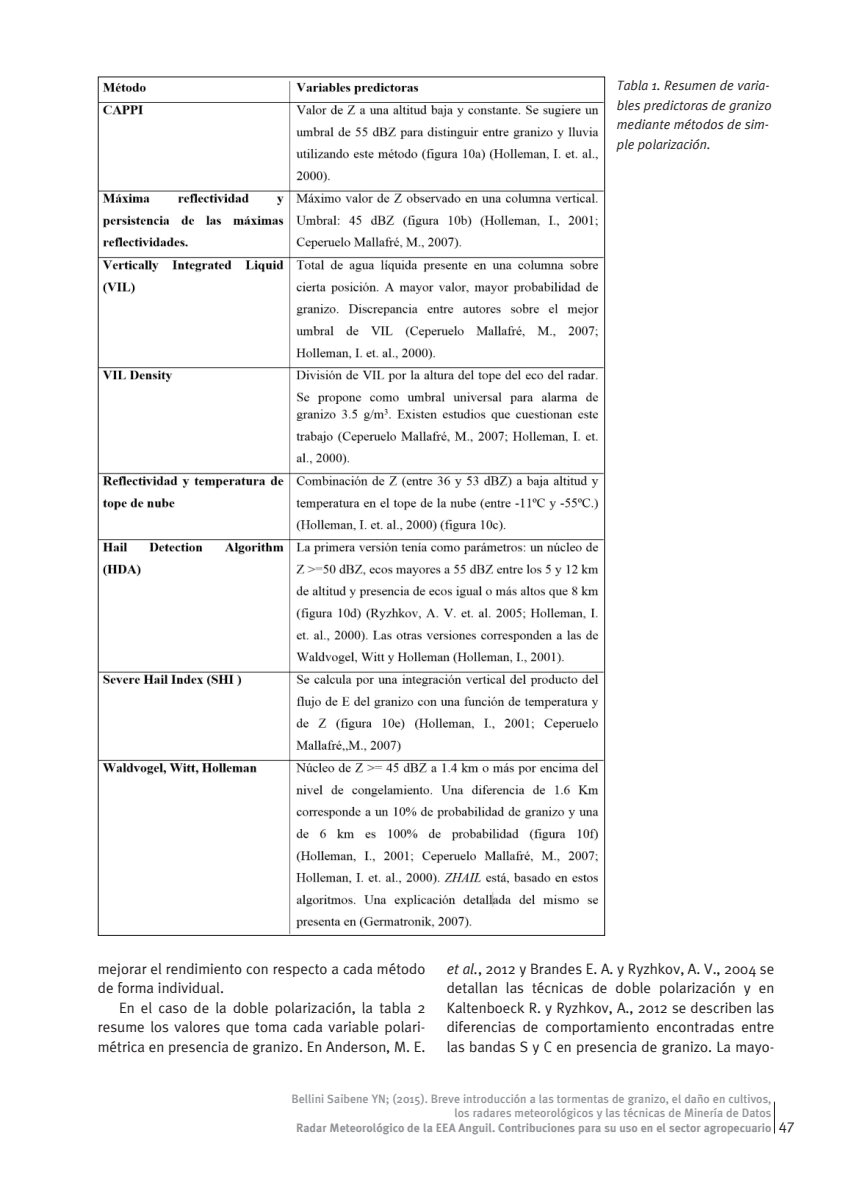
<style>
.page{position:relative;width:851px;height:1191px;background:#fff}
.page>*{position:absolute;margin:0;border:0;box-sizing:border-box;transform-origin:0 0}
.t1{font:15px/19.5px "Meta Plus Normal";color:#231f20;text-align:justify}
.t2{font:italic 13.5px/19.5px "Meta Plus Normal";color:#231f20}
.t3{font:500 12px/13.5px "Meta Plus";color:#939598;text-align:right}
.t4{font:700 12px "Meta Plus";color:#939598}
.s1{font-style:italic}
</style>
<div class="page">
<hr style="left:774px;top:1101px;width:1px;height:32px;background:#231f20">
<img style="left:100px;top:82px;width:503px;height:851px">
<p class="t2" style="left:617px;top:75px;width:156px">Tabla 1. Resumen de varia&shy;bles predictoras de granizo mediante métodos de sim&shy;ple polarización.</p>
<p class="t1" style="left:98px;top:958px;width:329px">mejorar el rendimiento con respecto a cada método de forma individual.</p>
<p class="t1" style="left:98px;top:997px;width:329px;text-indent:21px">En el caso de la doble polarización, la tabla 2 resume los valores que toma cada variable polari&shy;métrica en presencia de granizo. En Anderson, M. E.</p>
<p class="t1" style="left:446px;top:958px;width:329px"><span class="s1">et al.</span>, 2012 y Brandes E. A. y Ryzhkov, A. V., 2004 se detallan las técnicas de doble polarización y en Kaltenboeck R. y Ryzhkov, A., 2012 se describen las diferencias de comportamiento encontradas entre las bandas S y C en presencia de granizo. La mayo-</p>
<p class="t3" style="left:291px;top:1091px;width:481px">Bellini Saibene YN; (2015). Breve introducción a las tormentas de granizo, el daño en cultivos, los radares meteorológicos y las técnicas de Minería de Datos</p>
<p class="t4" style="left:296px;top:1120px;width:500px">Radar Meteorológico de la EEA Anguil. Contribuciones para su uso en el sector agropecuario <sup>47</sup></p>
</div>
